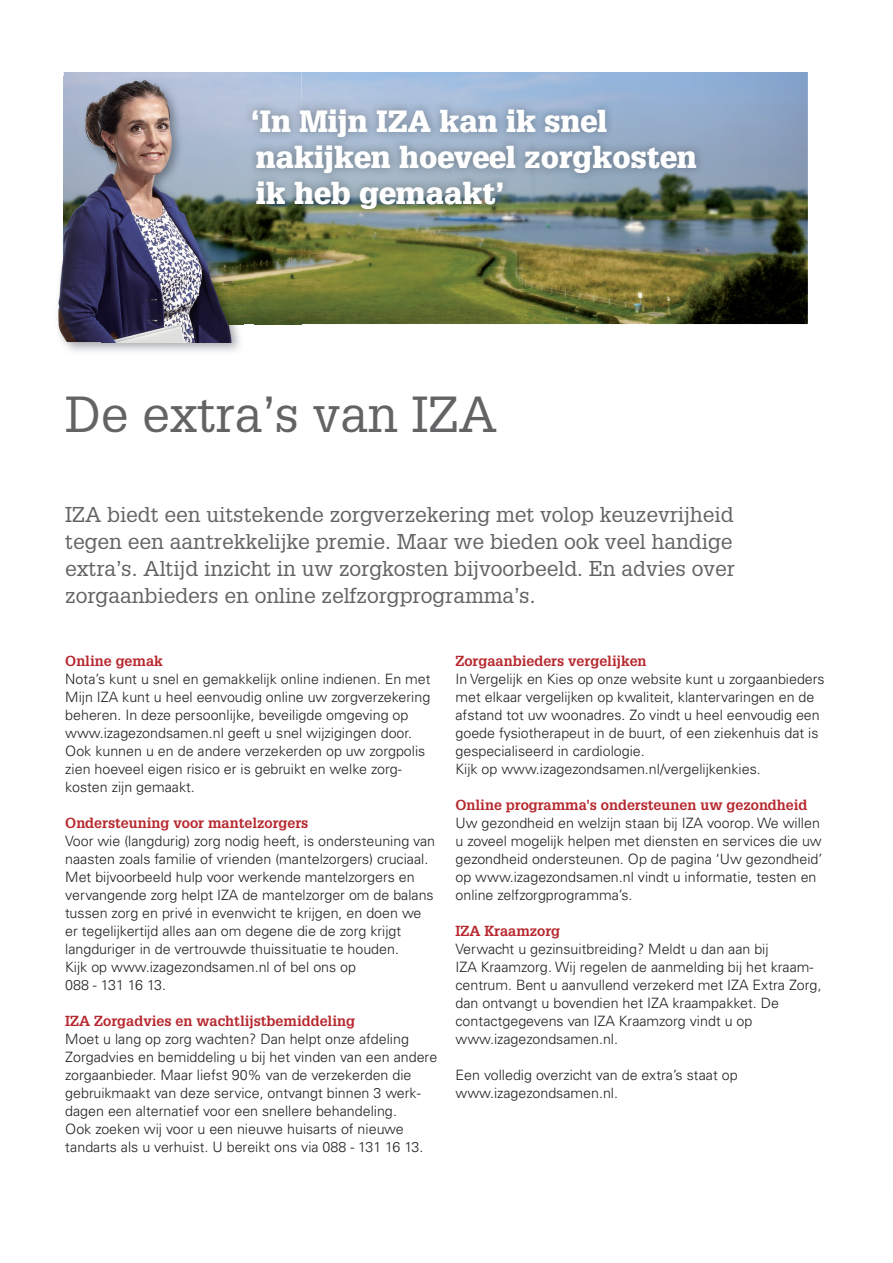
<style>
.page{position:relative;width:893px;height:1263px;background:#fff}
.page>*{position:absolute;margin:0;border:0;box-sizing:border-box;transform-origin:0 0}
.t1{font:49.5px "Glypha";color:#636366}
.t2{font:900 30px/36px "Glypha";color:#fff}
.t3{font:21px/27px "Glypha";color:#636366}
.t4{font:300 14.25px/18px "Univers";color:#231f20}
.t5{font:700 14.25px "Glypha";color:#b7282e}
</style>
<div class="page">
<img style="left:302px;top:72px;width:506px;height:252px">
<img style="left:63px;top:342px;width:177px;height:10px">
<img style="left:57px;top:77px;width:44px;height:265px">
<img style="left:101px;top:324px;width:201px;height:18px">
<img style="left:64px;top:72px;width:238px;height:50px">
<img style="left:243px;top:122px;width:11px;height:202px">
<img style="left:254px;top:218px;width:48px;height:106px">
<img style="left:64px;top:77px;width:179px;height:247px">
<img style="left:244px;top:100px;width:461px;height:118px">
<h2 class="t2" style="left:251px;top:103px;width:447px">‘In Mijn IZA kan ik snel nakijken hoeveel zorgkosten ik heb gemaakt’</h2>
<h1 class="t1" style="left:65px;top:384px;width:433px">De extra’s van IZA</h1>
<p class="t3" style="left:65px;top:501px;width:671px">IZA biedt een uitstekende zorgverzekering met volop keuzevrijheid tegen een aantrekkelijke premie. Maar we bieden ook veel handige extra’s. Altijd inzicht in uw zorgkosten bijvoorbeeld. En advies over zorgaanbieders en online zelfzorgprogramma’s.</p>
<p class="t5" style="left:65px;top:652px;width:99px">Online gemak</p>
<p class="t4" style="left:65px;top:670px;width:367px">Nota’s kunt u snel en gemakkelijk online indienen. En met Mijn IZA kunt u heel eenvoudig online uw zorgverzekering beheren. In deze persoonlijke, beveiligde omgeving op www.izagezondsamen.nl geeft u snel wijzigingen door.<br>Ook kunnen u en de andere verzekerden op uw zorgpolis zien hoeveel eigen risico er is gebruikt en welke zorg&shy;kosten zijn gemaakt.</p>
<p class="t5" style="left:65px;top:814px;width:245px">Ondersteuning voor mantelzorgers</p>
<p class="t4" style="left:65px;top:832px;width:371px">Voor wie (langdurig) zorg nodig heeft, is ondersteuning van naasten zoals familie of vrienden (mantelzorgers) cruciaal.<br>Met bijvoorbeeld hulp voor werkende mantelzorgers en vervangende zorg helpt IZA de mantelzorger om de balans tussen zorg en privé in evenwicht te krijgen, en doen we er tegelijkertijd alles aan om degene die de zorg krijgt langduriger in de vertrouwde thuissituatie te houden.<br>Kijk op www.izagezondsamen.nl of bel ons op<br>088 - 131 16 13.</p>
<p class="t5" style="left:65px;top:1012px;width:291px">IZA Zorgadvies en wachtlijstbemiddeling</p>
<p class="t4" style="left:65px;top:1030px;width:373px">Moet u lang op zorg wachten? Dan helpt onze afdeling Zorgadvies en bemiddeling u bij het vinden van een andere zorgaanbieder. Maar liefst 90% van de verzekerden die gebruikmaakt van deze service, ontvangt binnen 3 werk&shy;dagen een alternatief voor een snellere behandeling.<br>Ook zoeken wij voor u een nieuwe huisarts of nieuwe tandarts als u verhuist. U bereikt ons via 088 - 131 16 13.</p>
<p class="t5" style="left:455px;top:652px;width:193px">Zorgaanbieders vergelijken</p>
<p class="t4" style="left:455px;top:670px;width:371px">In Vergelijk en Kies op onze website kunt u zorgaanbieders met elkaar vergelijken op kwaliteit, klantervaringen en de afstand tot uw woonadres. Zo vindt u heel eenvoudig een goede fysiotherapeut in de buurt, of een ziekenhuis dat is gespecialiseerd in cardiologie.<br>Kijk op www.izagezondsamen.nl/vergelijkenkies.</p>
<p class="t5" style="left:455px;top:796px;width:354px">Online programma's ondersteunen uw gezondheid</p>
<p class="t4" style="left:455px;top:814px;width:368px">Uw gezondheid en welzijn staan bij IZA voorop. We willen u zoveel mogelijk helpen met diensten en services die uw gezondheid ondersteunen. Op de pagina ‘Uw gezondheid’ op www.izagezondsamen.nl vindt u informatie, testen en online zelfzorgprogramma’s.</p>
<p class="t5" style="left:455px;top:922px;width:106px">IZA Kraamzorg</p>
<p class="t4" style="left:455px;top:940px;width:368px">Verwacht u gezinsuitbreiding? Meldt u dan aan bij<br>IZA Kraamzorg. Wij regelen de aanmelding bij het kraam&shy;centrum. Bent u aanvullend verzekerd met IZA Extra Zorg, dan ontvangt u bovendien het IZA kraampakket. De contactgegevens van IZA Kraamzorg vindt u op www.izagezondsamen.nl.</p>
<p class="t4" style="left:455px;top:1066px;width:284px">Een volledig overzicht van de extra’s staat op www.izagezondsamen.nl.</p>
</div>
